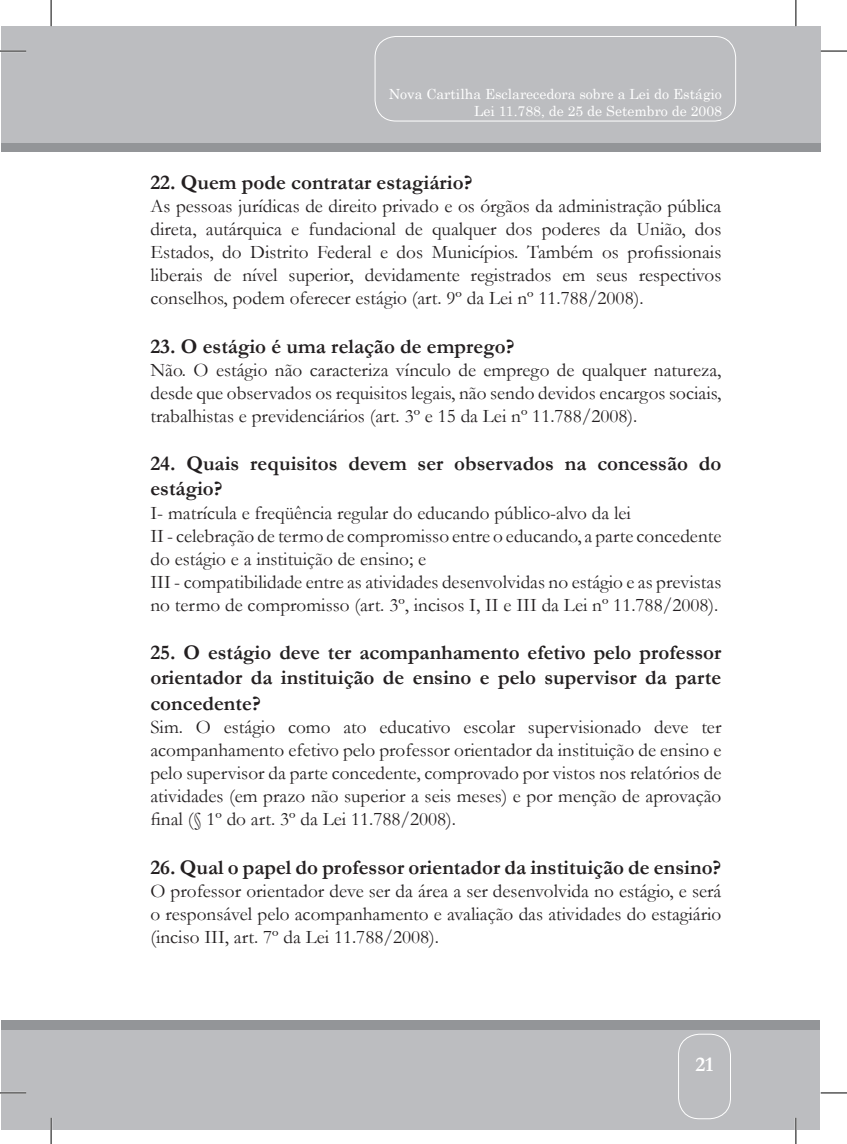
<style>
.page{position:relative;width:847px;height:1144px;background:#fff}
.page>*{position:absolute;margin:0;border:0;box-sizing:border-box;transform-origin:0 0}
.t1{font:700 21px/25.2px "Garamond";color:#231f20}
.t2{font:700 21px "Garamond";color:#fff}
.t3{font:19.25px/23.1px "Garamond";color:#231f20;text-align:justify}
.t4{font:14px/16.6px "Century";color:#fff;text-align:right}
</style>
<div class="page">
<div style="left:1px;top:1020px;width:818px;height:99px;background:#939598"></div>
<div style="left:1px;top:1031px;width:818px;height:99px;background:#bcbdc0"></div>
<div style="left:1px;top:52px;width:819px;height:100px;background:#939598"></div>
<div style="left:1px;top:26px;width:819px;height:116px;background:#bcbdc0"></div>
<div style="left:677px;top:1034px;width:53px;height:85px;border:1px solid #fff;border-radius:21px"></div>
<div style="left:374px;top:36px;width:361px;height:85px;border:1px solid #fff;border-radius:21px"></div>
<hr style="left:0;top:50px;width:26px;height:2px;background:#fff">
<hr style="left:0;top:1092px;width:26px;height:2px;background:#fff">
<hr style="left:50px;top:1118px;width:2px;height:26px;background:#fff">
<hr style="left:794px;top:1118px;width:2px;height:26px;background:#fff">
<svg style="left:0;top:51px;width:26px;height:1px"></svg>
<svg style="left:820px;top:51px;width:26px;height:1px"></svg>
<svg style="left:0;top:1092px;width:26px;height:1px"></svg>
<svg style="left:820px;top:1092px;width:26px;height:1px"></svg>
<svg style="left:51px;top:0;width:1px;height:26px"></svg>
<svg style="left:51px;top:1118px;width:1px;height:26px"></svg>
<svg style="left:795px;top:0;width:1px;height:26px"></svg>
<svg style="left:795px;top:1118px;width:1px;height:26px"></svg>
<p class="t4" style="left:388px;top:84px;width:334px">Nova Cartilha Esclarecedora sobre a Lei do Estágio<br>Lei 11.788, de 25 de Setembro de 2008</p>
<p class="t1" style="left:150px;top:170px;width:323px">22. Quem pode contratar estagiário?</p>
<p class="t3" style="left:150px;top:194px;width:572px">As pessoas jurídicas de direito privado e os órgãos da administração pública direta, autárquica e fundacional de qualquer dos poderes da União, dos Estados, do Distrito Federal e dos Municípios. Também os profissionais liberais de nível superior, devidamente registrados em seus respectivos conselhos, podem oferecer estágio (art. 9º da Lei nº 11.788/2008).</p>
<p class="t1" style="left:150px;top:333px;width:365px">23. O estágio é uma relação de emprego?</p>
<p class="t3" style="left:150px;top:358px;width:572px">Não. O estágio não caracteriza vínculo de emprego de qualquer natureza, desde que observados os requisitos legais, não sendo devidos encargos sociais, trabalhistas e previdenciários (art. 3º e 15 da Lei nº 11.788/2008).</p>
<p class="t1" style="left:150px;top:451px;width:572px">24. Quais requisitos devem ser observados na concessão do estágio?</p>
<p class="t3" style="left:150px;top:500px;width:572px;text-align:left">I- matrícula e freqüência regular do educando público-alvo da lei<br>II - celebração de termo de compromisso entre o educando, a parte concedente do estágio e a instituição de ensino; e<br>III - compatibilidade entre as atividades desenvolvidas no estágio e as previstas no termo de compromisso (art. 3º, incisos I, II e III da Lei nº 11.788/2008).</p>
<p class="t1" style="left:150px;top:640px;width:572px;text-align:justify">25. O estágio deve ter acompanhamento efetivo pelo professor orientador da instituição de ensino e pelo supervisor da parte concedente?</p>
<p class="t3" style="left:150px;top:715px;width:572px">Sim. O estágio como ato educativo escolar supervisionado deve ter acompanhamento efetivo pelo professor orientador da instituição de ensino e pelo supervisor da parte concedente, comprovado por vistos nos relatórios de atividades (em prazo não superior a seis meses) e por menção de aprovação final (§ 1º do art. 3º da Lei 11.788/2008).</p>
<p class="t1" style="left:150px;top:854px;width:572px">26. Qual o papel do professor orientador da instituição de ensino?</p>
<p class="t3" style="left:150px;top:878px;width:572px">O professor orientador deve ser da área a ser desenvolvida no estágio, e será o responsável pelo acompanhamento e avaliação das atividades do estagiário (inciso III, art. 7º da Lei 11.788/2008).</p>
<p class="t2" style="left:695px;top:1050px;width:20px">21</p>
</div>
